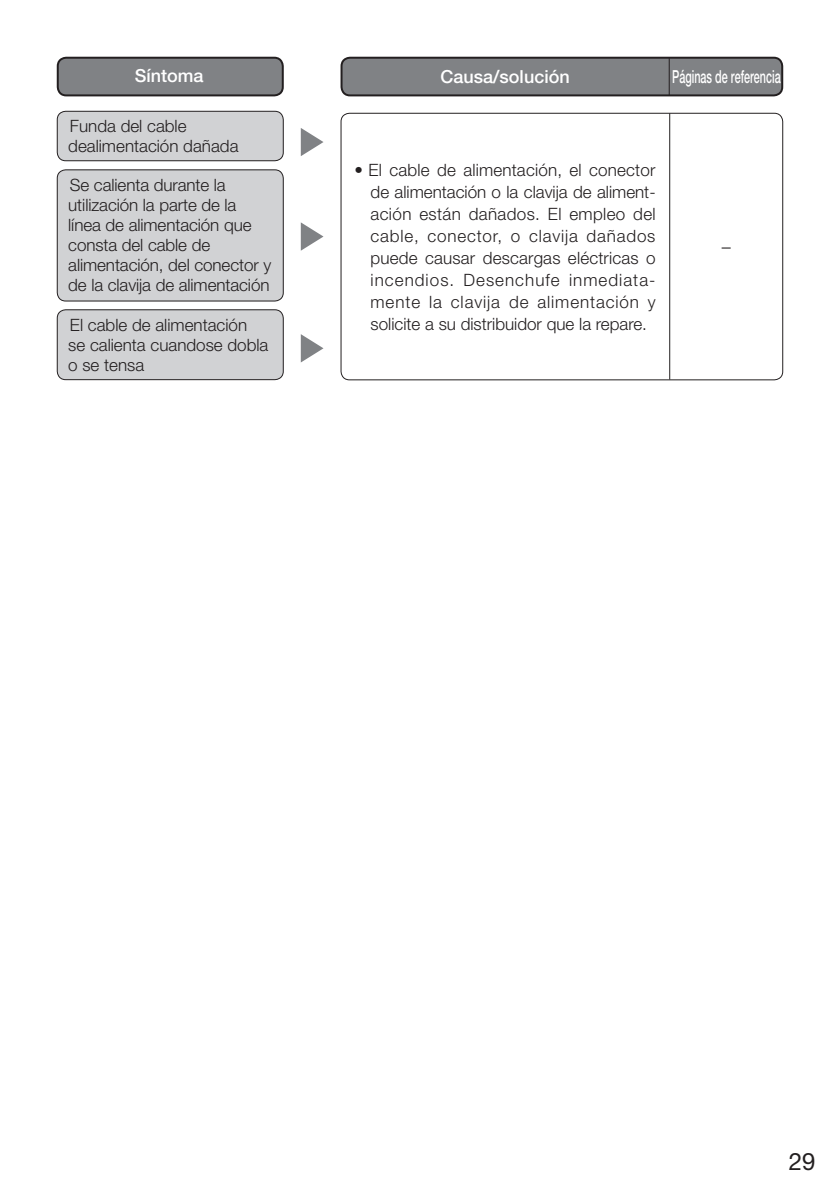
<style>
.page{position:relative;width:840px;height:1191px;background:#fff}
.page>*{position:absolute;margin:0;border:0;box-sizing:border-box;transform-origin:0 0}
.t1{font:24px "Helvetica Neue";color:#231f20}
.t2{font:500 18px "Helvetica Neue";color:#fff}
.t3{font:500 18px "Helvetica Neue";color:#fff;scale:.6 1}
.t4{font:300 18px "Helvetica Neue";color:#231f20}
.t5{font:300 17px/20px "Helvetica Neue";color:#231f20}
</style>
<div class="page">
<div style="left:340px;top:113px;width:442px;height:267px;border:1px solid #231f20;border-radius:9px"></div>
<div style="left:57px;top:170px;width:226px;height:131px;background:#d1d2d4;border-radius:9px"></div>
<div style="left:57px;top:169px;width:226px;height:132px;border:1px solid #231f20;border-radius:9px"></div>
<div style="left:57px;top:310px;width:226px;height:70px;background:#d1d2d4;border-radius:9px"></div>
<div style="left:57px;top:309px;width:226px;height:71px;border:1px solid #231f20;border-radius:9px"></div>
<svg style="left:300px;top:128px;width:23px;height:28px"></svg>
<svg style="left:300px;top:222px;width:23px;height:29px"></svg>
<svg style="left:300px;top:334px;width:23px;height:28px"></svg>
<hr style="left:668px;top:113px;width:1px;height:266px;background:#231f20">
<div style="left:57px;top:111px;width:226px;height:50px;background:#d1d2d4;border-radius:9px"></div>
<div style="left:57px;top:111px;width:226px;height:50px;border:1px solid #231f20;border-radius:9px"></div>
<div style="left:341px;top:58px;width:440px;height:37px;background:#808285;border-radius:9px"></div>
<div style="left:340px;top:57px;width:442px;height:39px;border:2px solid #231f20;border-radius:9px"></div>
<div style="left:58px;top:58px;width:224px;height:37px;background:#808285;border-radius:9px"></div>
<div style="left:57px;top:57px;width:226px;height:39px;border:2px solid #231f20;border-radius:9px"></div>
<hr style="left:668px;top:58px;width:1px;height:37px;background:#231f20">
<p class="t2" style="left:135px;top:65px;width:70px">Síntoma</p>
<p class="t2" style="left:440px;top:66px;width:131px">Causa/solución</p>
<p class="t3" style="left:671px;top:66px;width:182px">Páginas de referencia</p>
<p class="t5" style="left:68px;top:116px;width:172px">Funda del cable dealimentación dañada</p>
<p class="t5" style="left:68px;top:174px;width:204px">Se calienta durante la utilización la parte de la línea de alimentación que consta del cable de alimentación, del conector y de la clavija de alimentación</p>
<p class="t5" style="left:68px;top:314px;width:201px">El cable de alimentación<br>se calienta cuandose dobla o se tensa</p>
<p class="t5" style="left:370px;top:159px;width:286px;line-height:22px;text-align:justify;text-indent:-16px">• El cable de alimentación, el conector de alimentación o la clavija de aliment&shy;ación están dañados. El empleo del cable, conector, o clavija dañados puede causar descargas eléctricas o incendios. Desenchufe inmediata&shy;mente la clavija de alimentación y solicite a su distribuidor que la repare.</p>
<p class="t4" style="left:721px;top:236px;width:10px">–</p>
<h1 class="t1" style="left:788px;top:1147px;width:28px">29</h1>
</div>
